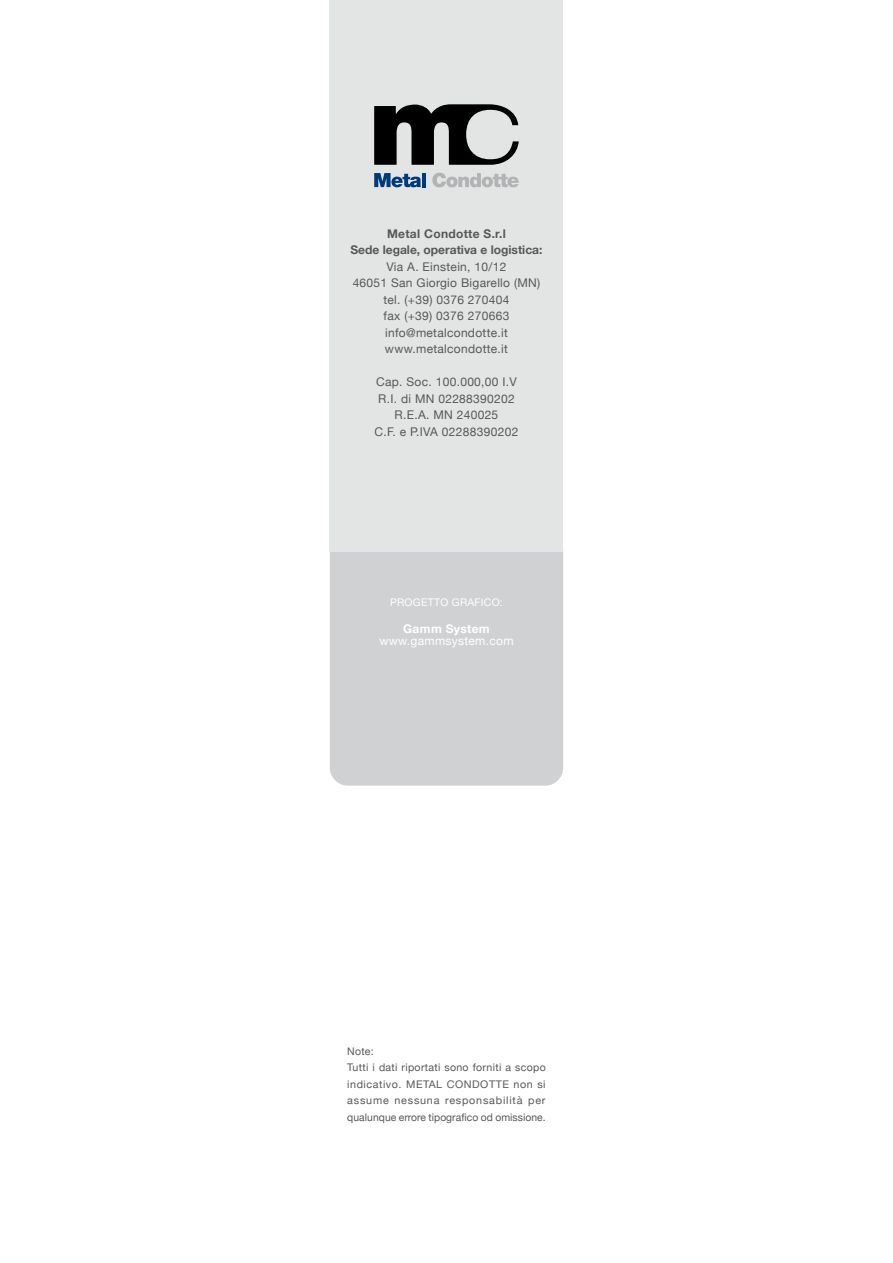
<style>
.page{position:relative;width:893px;height:1263px;background:#fff}
.page>*{position:absolute;margin:0;border:0;box-sizing:border-box;transform-origin:0 0}
.t1{font:12px/16.5px "Helvetica Neue";letter-spacing:.025em;color:#58585a;text-align:center}
.t2{font:700 12px/16.5px "Helvetica Neue";color:#58585a;text-align:center}
.t3{font:12px "Helvetica Neue";letter-spacing:.025em;color:#fff}
.t4{font:700 12px "Helvetica Neue";letter-spacing:.025em;color:#fff}
.t5{font:10.5px/16.5px "Helvetica Neue";letter-spacing:.03em;color:#58585a}
.t6{font:10.5px "Helvetica Neue";letter-spacing:.025em;color:#fff}
</style>
<div class="page">
<div style="left:330px;top:533px;width:233px;height:253px;background:#d0d1d2;border-radius:18px"></div>
<div style="left:330px;top:0;width:233px;height:551px;background:#e3e4e4"></div>
<svg style="left:374px;top:173px;width:47px;height:14px"></svg>
<hr style="left:422px;top:173px;width:4px;height:14px;background:#003b79">
<svg style="left:432px;top:173px;width:87px;height:14px"></svg>
<svg style="left:374px;top:104px;width:145px;height:61px"></svg>
<p class="t2" style="left:350px;top:225px;width:193px">Metal Condotte S.r.l<br>Sede legale, operativa e logistica:</p>
<p class="t1" style="left:353px;top:259px;width:189px">Via A. Einstein, 10/12<br>46051 San Giorgio Bigarello (MN) tel. (+39) 0376 270404<br>fax (+39) 0376 270663 info@metalcondotte.it www.metalcondotte.it</p>
<p class="t1" style="left:375px;top:374px;width:145px">Cap. Soc. 100.000,00 I.V<br>R.I. di MN 02288390202<br>R.E.A. MN 240025<br>C.F. e P.IVA 02288390202</p>
<p class="t6" style="left:390px;top:595px;width:114px">PROGETTO GRAFICO:</p>
<p class="t4" style="left:403px;top:619px;width:88px">Gamm System</p>
<p class="t3" style="left:379px;top:632px;width:136px">www.gammsystem.com</p>
<p class="t5" style="left:347px;top:1043px;width:200px">Note:<br>Tutti i dati riportati sono forniti a scopo indicativo. METAL CONDOTTE non si assume nessuna responsabilità per qualunque errore tipografico od omissione.</p>
</div>
